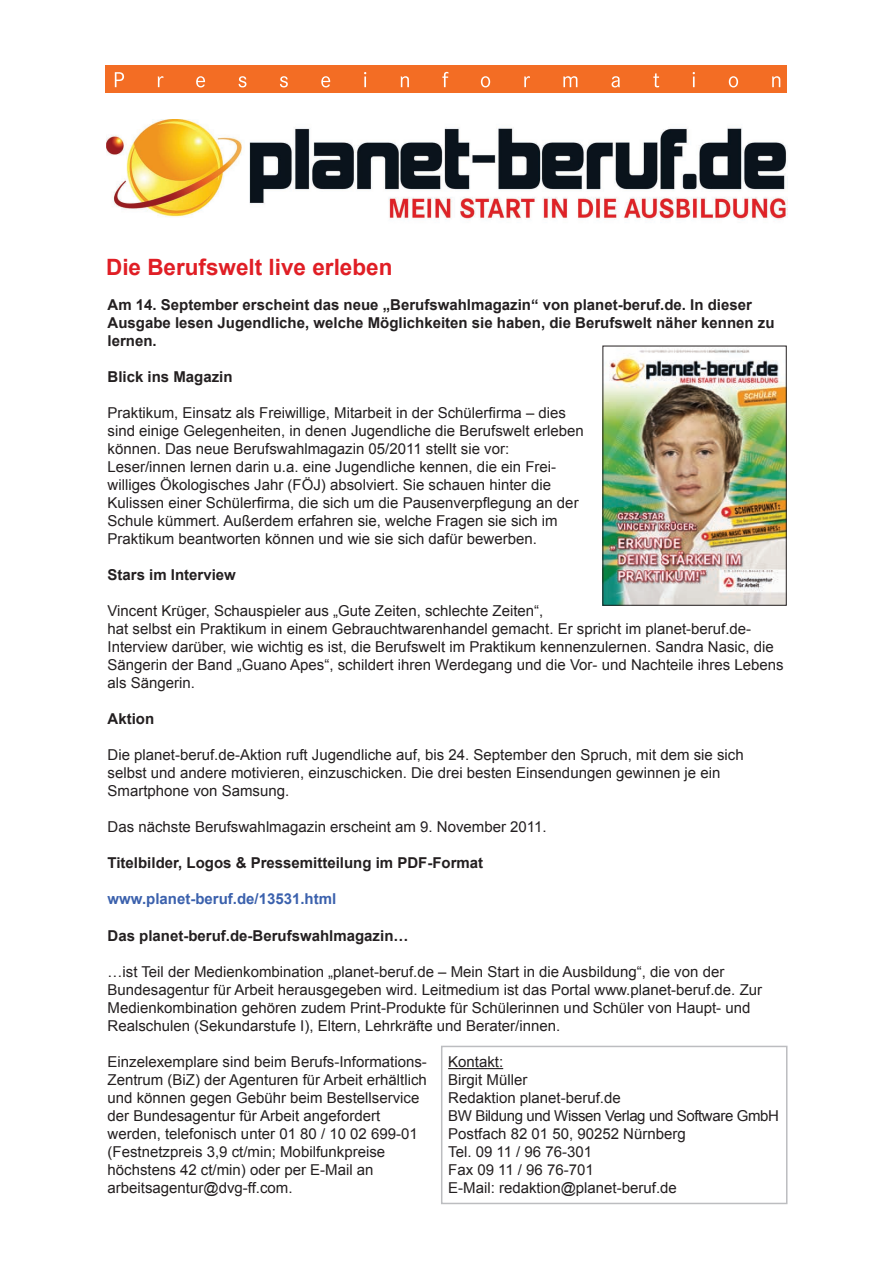
<style>
.page{position:relative;width:893px;height:1263px;background:#fff}
.page>*{position:absolute;margin:0;border:0;box-sizing:border-box;transform-origin:0 0}
.t1{font:700 22.5px "Arial";color:#e01e25}
.t2{font:15px/18px "Arial";color:#231f20}
.t3{font:700 15px/18px "Arial";color:#231f20}
.t4{font:700 15px "Arial";color:#3b61ad}
</style>
<div class="page">
<img style="left:106px;top:120px;width:681px;height:100px">
<div style="left:441px;top:1046px;width:346px;height:158px;border:2px solid #bcbdc0"></div>
<hr style="left:448px;top:1068px;width:55px;height:1px;background:#231f20">
<img style="left:605px;top:348px;width:179px;height:255px">
<div style="left:106px;top:65px;width:681px;height:27px;background:#f36d24"></div>
<svg style="left:115px;top:72px;width:9px;height:15px"></svg>
<svg style="left:158px;top:76px;width:5px;height:11px"></svg>
<svg style="left:196px;top:76px;width:9px;height:11px"></svg>
<svg style="left:239px;top:76px;width:7px;height:11px"></svg>
<svg style="left:280px;top:76px;width:8px;height:11px"></svg>
<svg style="left:321px;top:76px;width:9px;height:11px"></svg>
<svg style="left:364px;top:72px;width:2px;height:15px"></svg>
<svg style="left:401px;top:76px;width:8px;height:11px"></svg>
<svg style="left:442px;top:72px;width:6px;height:15px"></svg>
<svg style="left:481px;top:76px;width:9px;height:11px"></svg>
<svg style="left:524px;top:76px;width:6px;height:11px"></svg>
<svg style="left:563px;top:76px;width:14px;height:11px"></svg>
<svg style="left:612px;top:76px;width:8px;height:11px"></svg>
<svg style="left:653px;top:73px;width:6px;height:14px"></svg>
<svg style="left:693px;top:72px;width:2px;height:15px"></svg>
<svg style="left:729px;top:76px;width:9px;height:11px"></svg>
<svg style="left:772px;top:76px;width:8px;height:11px"></svg>
<h1 class="t1" style="left:106px;top:253px;width:288px">Die Berufswelt live erleben</h1>
<p class="t3" style="left:108px;top:297px;width:668px">Am 14. September erscheint das neue „Berufswahlmagazin“ von planet-beruf.de. In dieser<br>Ausgabe lesen Jugendliche, welche Möglichkeiten sie haben, die Berufswelt näher kennen zu lernen.</p>
<p class="t3" style="left:108px;top:369px;width:127px">Blick ins Magazin</p>
<p class="t2" style="left:108px;top:404px;width:478px">Praktikum, Einsatz als Freiwillige, Mitarbeit in der Schülerfirma – dies sind einige Gelegenheiten, in denen Jugendliche die Berufswelt erleben können. Das neue Berufswahlmagazin 05/2011 stellt sie vor:<br>Leser/innen lernen darin u.a. eine Jugendliche kennen, die ein Frei&shy;williges Ökologisches Jahr (FÖJ) absolviert. Sie schauen hinter die Kulissen einer Schülerfirma, die sich um die Pausenverpflegung an der Schule kümmert. Außerdem erfahren sie, welche Fragen sie sich im Praktikum beantworten können und wie sie sich dafür bewerben.</p>
<p class="t3" style="left:108px;top:567px;width:130px">Stars im Interview</p>
<p class="t2" style="left:108px;top:602px;width:677px">Vincent Krüger, Schauspieler aus „Gute Zeiten, schlechte Zeiten“,<br>hat selbst ein Praktikum in einem Gebrauchtwarenhandel gemacht. Er spricht im planet-beruf.de-Interview darüber, wie wichtig es ist, die Berufswelt im Praktikum kennenzulernen. Sandra Nasic, die Sängerin der Band „Guano Apes“, schildert ihren Werdegang und die Vor- und Nachteile ihres Lebens als Sängerin.</p>
<p class="t3" style="left:108px;top:711px;width:48px">Aktion</p>
<p class="t2" style="left:108px;top:746px;width:638px">Die planet-beruf.de-Aktion ruft Jugendliche auf, bis 24. September den Spruch, mit dem sie sich selbst und andere motivieren, einzuschicken. Die drei besten Einsendungen gewinnen je ein<br>Smartphone von Samsung.</p>
<p class="t2" style="left:108px;top:818px;width:441px">Das nächste Berufswahlmagazin erscheint am 9. November 2011.</p>
<p class="t3" style="left:108px;top:855px;width:377px">Titelbilder, Logos &amp; Pressemitteilung im PDF-Format</p>
<p class="t4" style="left:108px;top:889px;width:230px">www.planet-beruf.de/13531.html</p>
<p class="t3" style="left:108px;top:927px;width:302px">Das planet-beruf.de-Berufswahlmagazin…</p>
<p class="t2" style="left:108px;top:962px;width:656px">…ist Teil der Medienkombination „planet-beruf.de – Mein Start in die Ausbildung“, die von der Bundesagentur für Arbeit herausgegeben wird. Leitmedium ist das Portal www.planet-beruf.de. Zur Medienkombination gehören zudem Print-Produkte für Schülerinnen und Schüler von Haupt- und Realschulen (Sekundarstufe I), Eltern, Lehrkräfte und Berater/innen.</p>
<p class="t2" style="left:108px;top:1052px;width:321px">Einzelexemplare sind beim Berufs-Informations-Zentrum (BiZ) der Agenturen für Arbeit erhältlich und können gegen Gebühr beim Bestellservice der Bundesagentur für Arbeit angefordert werden, telefonisch unter 01 80 / 10 02 699-01 (Festnetzpreis 3,9 ct/min; Mobilfunkpreise höchstens 42 ct/min) oder per E-Mail an arbeitsagentur@dvg-ff.com.</p>
<p class="t2" style="left:448px;top:1053px;width:332px">Kontakt:<br>Birgit Müller<br>Redaktion planet-beruf.de<br>BW Bildung und Wissen Verlag und Software GmbH<br>Postfach 82 01 50, 90252 Nürnberg<br>Tel. 09 11 / 96 76-301<br>Fax 09 11 / 96 76-701<br>E-Mail: redaktion@planet-beruf.de</p>
</div>
